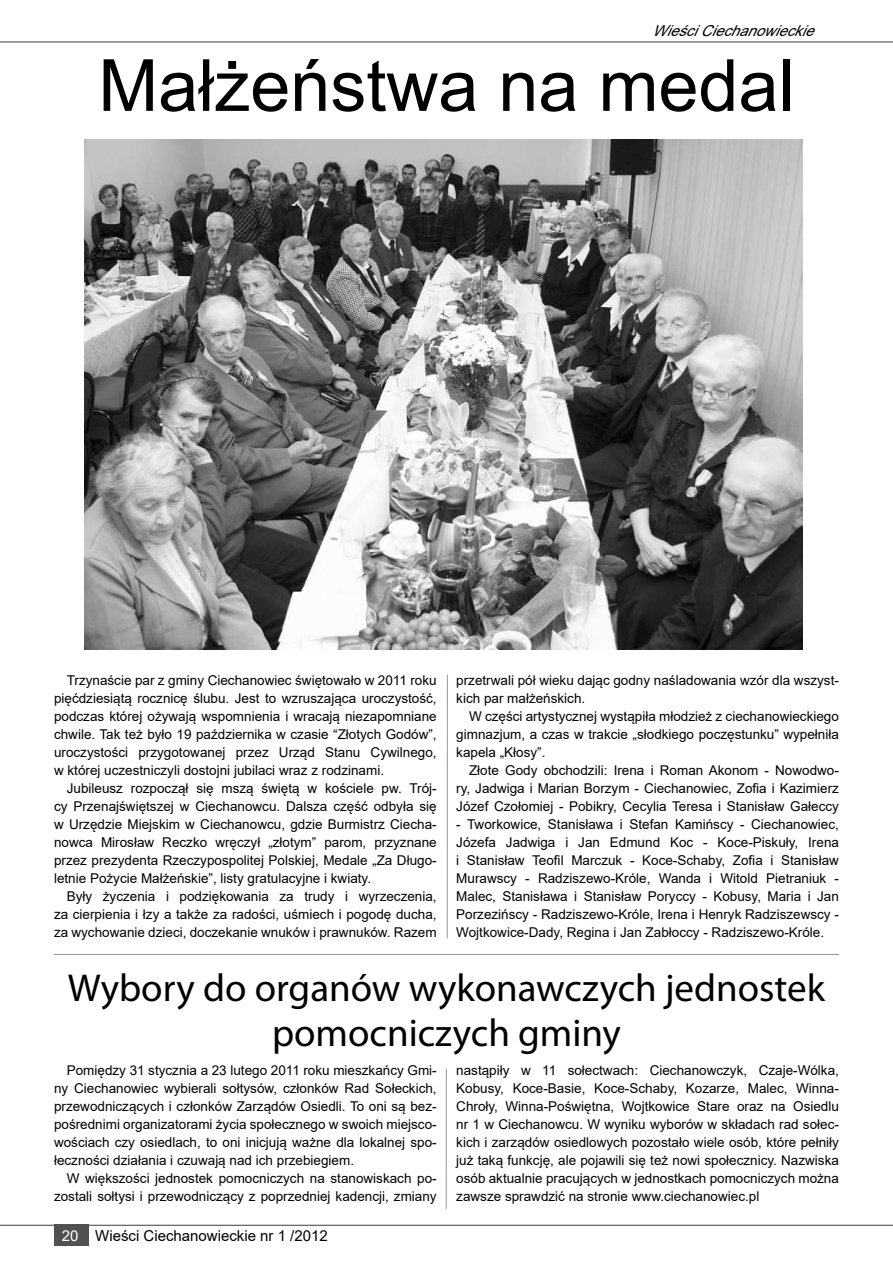
<style>
.page{position:relative;width:893px;height:1263px;background:#fff}
.page>*{position:absolute;margin:0;border:0;box-sizing:border-box;transform-origin:0 0}
.t1{font:72px "Arial";color:#000}
.t2{font:39px/45px "Myriad Pro";color:#000;text-align:center}
.t3{font:15px "Arial";color:#000}
.t4{font:italic 15px "Arial";color:#000}
.t5{font:13.5px/18px "Arial";color:#000;text-align:justify}
.s1{color:#fff}
</style>
<div class="page">
<div style="left:54px;top:1225px;width:34px;height:21px;background:#515151"></div>
<hr style="left:0;top:1225px;width:893px;height:1px;background:#515151">
<hr style="left:0;top:41px;width:893px;height:2px;background:#515151">
<hr style="left:447px;top:675px;width:1px;height:263px;background:#94989b">
<hr style="left:446px;top:1069px;width:1px;height:140px;background:#94989b">
<img style="left:84px;top:139px;width:719px;height:511px">
<hr style="left:54px;top:954px;width:785px;height:1px;background:#94989b">
<p class="t4" style="left:652px;top:21px;width:172px">WieściCiechanowieckie</p>
<h1 class="t1" style="left:98px;top:36px;width:698px">Małżeństwa na medal</h1>
<p class="t5" style="left:54px;top:671px;width:384px;text-indent:13px">Trzynaście par z gminy Ciechanowiec świętowało w 2011 roku pięćdziesiątą rocznicę ślubu. Jest to wzruszająca uroczystość, podczas której ożywają wspomnienia i wracają niezapomniane chwile. Tak też było 19 października w czasie “Złotych Godów”, uroczystości przygotowanej przez Urząd Stanu Cywilnego, w której uczestniczyli dostojni jubilaci wraz z rodzinami.</p>
<p class="t5" style="left:54px;top:779px;width:384px;text-indent:13px">Jubileusz rozpoczął się mszą świętą w kościele pw. Trój&shy;cy Przenajświętszej w Ciechanowcu. Dalsza część odbyła się w Urzędzie Miejskim w Ciechanowcu, gdzie Burmistrz Ciecha&shy;nowca Mirosław Reczko wręczył „złotym” parom, przyznane przez prezydenta Rzeczypospolitej Polskiej, Medale „Za Długo&shy;letnie Pożycie Małżeńskie”, listy gratulacyjne i kwiaty.</p>
<p class="t5" style="left:54px;top:887px;width:384px;text-indent:13px">Były życzenia i podziękowania za trudy i wyrzeczenia, za cierpienia i łzy a także za radości, uśmiech i pogodę ducha, za wychowanie dzieci, doczekanie wnuków i prawnuków. Razem</p>
<p class="t5" style="left:456px;top:671px;width:384px">przetrwali pół wieku dając godny naśladowania wzór dla wszyst&shy;kich par małżeńskich.</p>
<p class="t5" style="left:456px;top:707px;width:384px;text-indent:13px">W części artystycznej wystąpiła młodzież z ciechanowieckiego gimnazjum, a czas w trakcie „słodkiego poczęstunku” wypełniła kapela „Kłosy”.</p>
<p class="t5" style="left:456px;top:761px;width:384px;text-indent:13px">Złote Gody obchodzili: Irena i Roman Akonom - Nowodwo&shy;ry, Jadwiga i Marian Borzym - Ciechanowiec, Zofia i Kazimierz Józef Czołomiej - Pobikry, Cecylia Teresa i Stanisław Gałeccy</p>
<p class="t5" style="left:456px;top:815px;width:384px">- Tworkowice, Stanisława i Stefan Kamińscy - Ciechanowiec, Józefa Jadwiga i Jan Edmund Koc - Koce-Piskuły, Irena i Stanisław Teofil Marczuk - Koce-Schaby, Zofia i Stanisław Murawscy - Radziszewo-Króle, Wanda i Witold Pietraniuk - Malec, Stanisława i Stanisław Poryccy - Kobusy, Maria i Jan Porzezińscy - Radziszewo-Króle, Irena i Henryk Radziszewscy - Wojtkowice-Dady, Regina i Jan Zabłoccy - Radziszewo-Króle.</p>
<h2 class="t2" style="left:68px;top:964px;width:759px">Wybory do organów wykonawczych jednostek pomocniczych gminy</h2>
<p class="t5" style="left:54px;top:1061px;width:384px;text-indent:13px">Pomiędzy 31 stycznia a 23 lutego 2011 roku mieszkańcy Gmi&shy;ny Ciechanowiec wybierali sołtysów, członków Rad Sołeckich, przewodniczących i członków Zarządów Osiedli. To oni są bez&shy;pośrednimi organizatorami życia społecznego w swoich miejsco&shy;wościach czy osiedlach, to oni inicjują ważne dla lokalnej spo&shy;łeczności działania i czuwają nad ich przebiegiem.</p>
<p class="t5" style="left:54px;top:1169px;width:384px;text-align:right">W większości jednostek pomocniczych na stanowiskach po&shy;zostali sołtysi i przewodniczący z poprzedniej kadencji, zmiany</p>
<p class="t3" style="left:62px;top:1226px;width:267px"><span class="s1">20</span> Wieści Ciechanowieckie nr 1 /2012</p>
<p class="t5" style="left:456px;top:1061px;width:384px">nastąpiły w 11 sołectwach: Ciechanowczyk, Czaje-Wólka, Kobusy, Koce-Basie, Koce-Schaby, Kozarze, Malec, Winna-Chroły, Winna-Poświętna, Wojtkowice Stare oraz na Osiedlu nr 1 w Ciechanowcu. W wyniku wyborów w składach rad sołec&shy;kich i zarządów osiedlowych pozostało wiele osób, które pełniły już taką funkcję, ale pojawili się też nowi społecznicy. Nazwiska osób aktualnie pracujących w jednostkach pomocniczych można zawsze sprawdzić na stronie www.ciechanowiec.pl</p>
</div>
